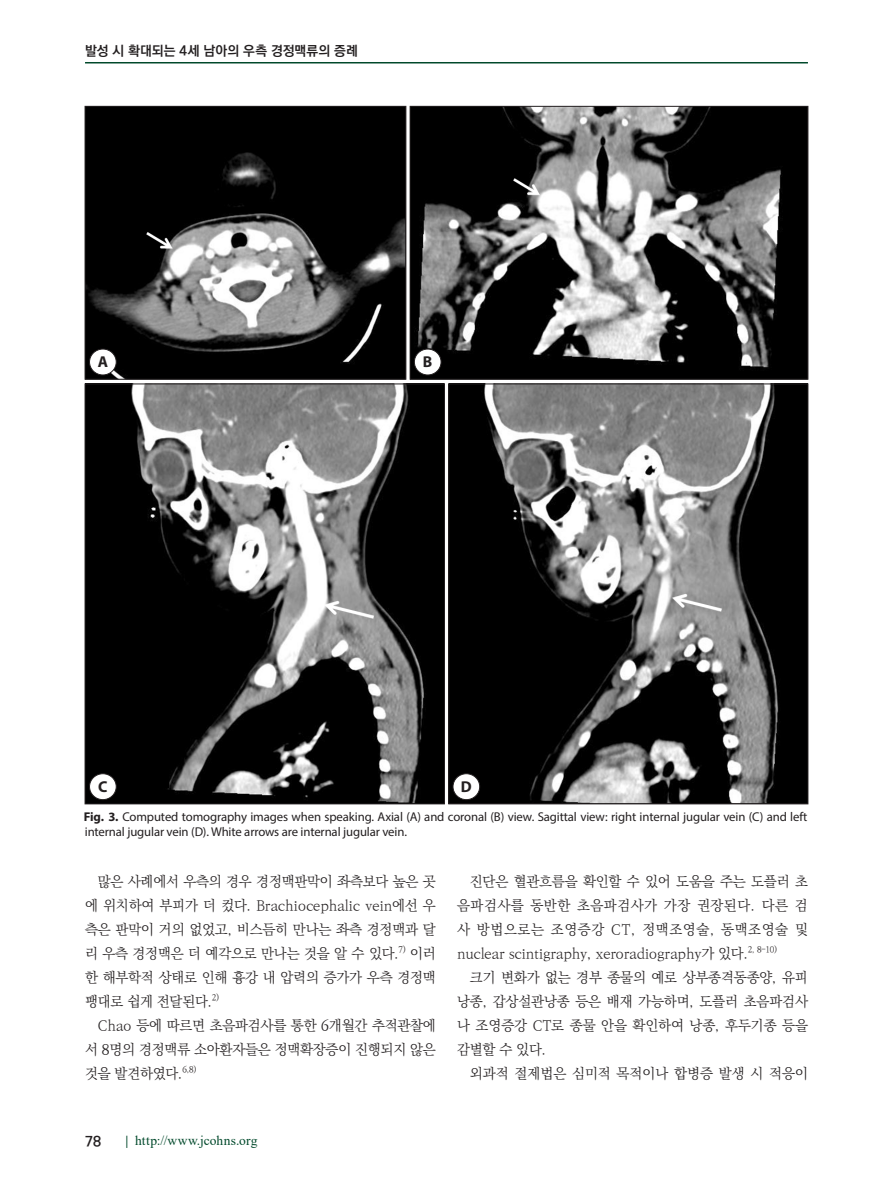
<style>
.page{position:relative;width:893px;height:1191px;background:#fff}
.page>*{position:absolute;margin:0;border:0;box-sizing:border-box;transform-origin:0 0}
.t1{font:700 15.75px "Myriad Pro";color:#231f20}
.main_text{font:300 14.25px/24px "Ko Pub World Batang";letter-spacing:-.015em;color:#231f20;text-align:justify}
.t2{font:700 14.25px "Ko Pub World Dotum";color:#231f20}
.t3{font:13.5px "Times New Roman";letter-spacing:.015em;color:#01492b}
.t4{font:700 13.5px "Ko Pub Dotum";letter-spacing:.01em;color:#231f20}
.figure__table_title{font:12.75px/15.3px "Myriad Pro";letter-spacing:-.01em;color:#231f20}
.main_text-2{font:300 8.25px "Ko Pub World Batang";color:#231f20}
.s1{font-weight:700}
</style>
<div class="page">
<hr style="left:85px;top:62px;width:723px;height:1px;background:#01492b">
<img style="left:87px;top:108px;width:317px;height:269px">
<div style="left:85px;top:106px;width:321px;height:273px;border:1px solid #231f20"></div>
<div style="left:92px;top:113px;width:65px;height:26px;background:#000"></div>
<img style="left:412px;top:108px;width:394px;height:269px">
<div style="left:410px;top:106px;width:398px;height:273px;border:1px solid #231f20"></div>
<div style="left:415px;top:112px;width:86px;height:19px;background:#000"></div>
<img style="left:87px;top:386px;width:356px;height:416px">
<div style="left:85px;top:384px;width:360px;height:420px;border:1px solid #231f20"></div>
<div style="left:89px;top:761px;width:80px;height:26px;background:#000"></div>
<img style="left:450px;top:386px;width:356px;height:416px">
<div style="left:448px;top:384px;width:360px;height:420px;border:1px solid #231f20"></div>
<div style="left:458px;top:763px;width:66px;height:27px;background:#000"></div>
<div style="left:90px;top:349px;width:26px;height:26px;background:#fff;border-radius:50%"></div>
<div style="left:89px;top:349px;width:27px;height:26px;border:1px solid #231f20;border-radius:50%"></div>
<div style="left:414px;top:349px;width:27px;height:26px;background:#fff;border-radius:50%"></div>
<div style="left:414px;top:349px;width:27px;height:26px;border:1px solid #231f20;border-radius:50%"></div>
<div style="left:90px;top:773px;width:26px;height:26px;background:#fff;border-radius:50%"></div>
<div style="left:89px;top:773px;width:27px;height:27px;border:1px solid #231f20;border-radius:50%"></div>
<div style="left:453px;top:773px;width:27px;height:26px;background:#fff;border-radius:50%"></div>
<div style="left:453px;top:773px;width:27px;height:27px;border:1px solid #231f20;border-radius:50%"></div>
<p class="t4" style="left:85px;top:44px;width:274px">발성 시 확대되는 4세 남아의 우측 경정맥류의 증례</p>
<p class="t1" style="left:98px;top:352px;width:12px">A</p>
<p class="t1" style="left:423px;top:352px;width:11px">B</p>
<p class="t1" style="left:98px;top:776px;width:11px">C</p>
<p class="t1" style="left:461px;top:776px;width:12px">D</p>
<p class="figure__table_title" style="left:84px;top:809px;width:725px"><span class="s1">Fig. 3.</span> Computed tomography images when speaking. Axial (A) and coronal (B) view. Sagittal view: right internal jugular vein (C) and left internal jugular vein (D). White arrows are internal jugular vein.</p>
<p class="main_text" style="left:85px;top:870px;width:352px;text-indent:13px">많은 사례에서 우측의 경우 경정맥판막이 좌측보다 높은 곳 에 위치하여 부피가 더 컸다. Brachiocephalic vein에선 우 측은 판막이 거의 없었고, 비스듬히 만나는 좌측 경정맥과 달 리 우측 경정맥은 더 예각으로 만나는 것을 알 수 있다.</p>
<p class="main_text-2" style="left:399px;top:943px;width:9px">7)</p>
<p class="main_text" style="left:85px;top:942px;width:352px;text-indent:325px">이러 한 해부학적 상태로 인해 흉강 내 압력의 증가가 우측 경정맥 팽대로 쉽게 전달된다.</p>
<p class="main_text-2" style="left:212px;top:991px;width:9px">2)</p>
<p class="main_text" style="left:85px;top:1014px;width:352px;text-indent:13px">Chao 등에 따르면 초음파검사를 통한 6개월간 추적관찰에 서 8명의 경정맥류 소아환자들은 정맥확장증이 진행되지 않은 것을 발견하였다.</p>
<p class="main_text-2" style="left:182px;top:1063px;width:15px">6,8)</p>
<p class="main_text" style="left:457px;top:870px;width:352px;text-indent:13px">진단은 혈관흐름을 확인할 수 있어 도움을 주는 도플러 초 음파검사를 동반한 초음파검사가 가장 권장된다. 다른 검 사 방법으로는 조영증강 CT, 정맥조영술, 동맥조영술 및 nuclear scintigraphy, xeroradiography가 있다.</p>
<p class="main_text-2" style="left:748px;top:943px;width:31px">2, 8–10)</p>
<p class="main_text" style="left:457px;top:966px;width:352px;text-indent:13px">크기 변화가 없는 경부 종물의 예로 상부종격동종양, 유피 낭종, 갑상설관낭종 등은 배재 가능하며, 도플러 초음파검사 나 조영증강 CT로 종물 안을 확인하여 낭종, 후두기종 등을 감별할 수 있다.</p>
<p class="main_text" style="left:470px;top:1062px;width:340px">외과적 절제법은 심미적 목적이나 합병증 발생 시 적응이</p>
<p class="t2" style="left:85px;top:1130px;width:18px">78</p>
<p class="t3" style="left:125px;top:1130px;width:133px"><span class="s1">|</span> http://www.jcohns.org</p>
</div>
